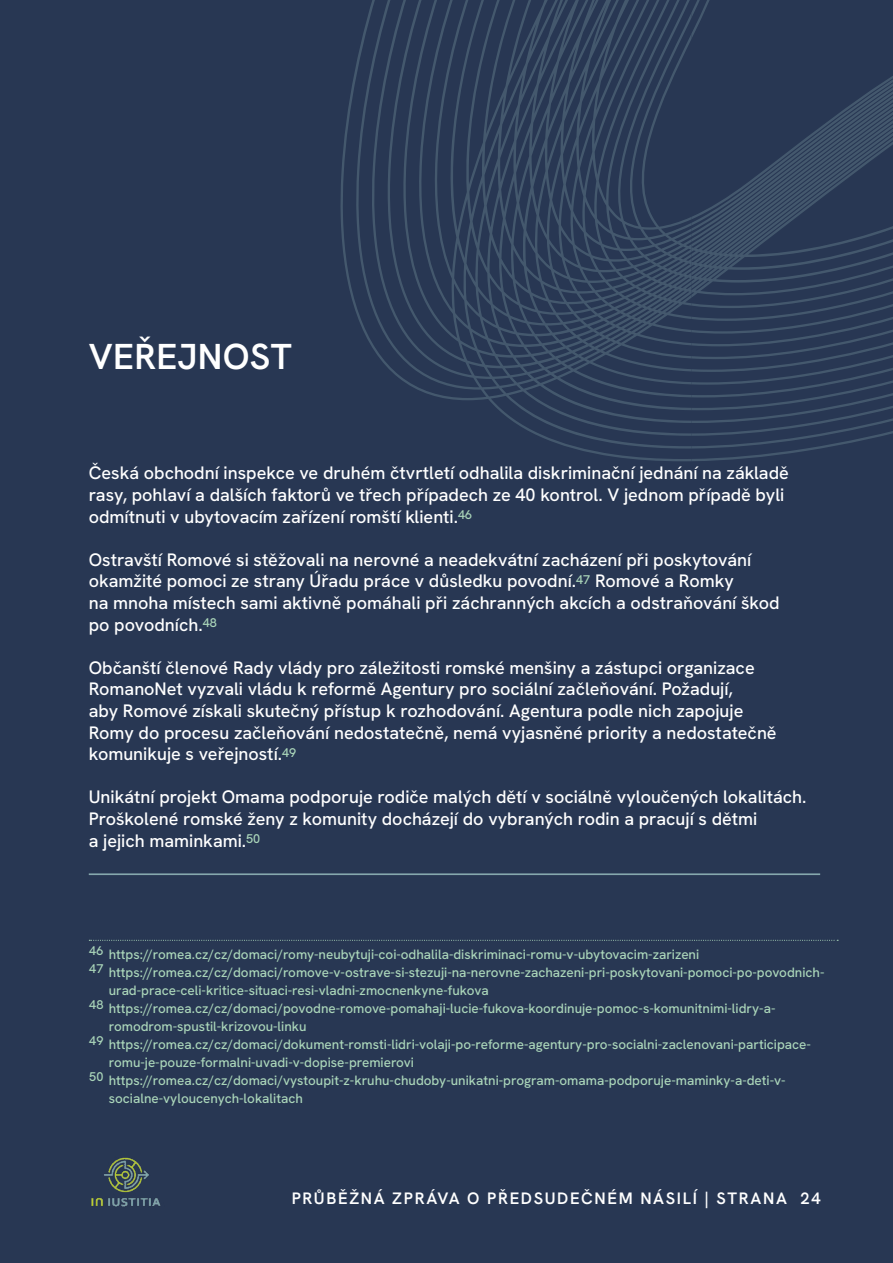
<style>
.page{position:relative;width:893px;height:1263px;background:#283753}
.page>*{position:absolute;margin:0;border:0;box-sizing:border-box;transform-origin:0 0}
.t1{font:600 36px "Hanken Grotesk";letter-spacing:.01em;color:#fff}
.t2{font:500 18px/21.6px "Hanken Grotesk";color:#fff}
.t3{font:600 16.5px "Hanken Grotesk";letter-spacing:.1em;color:#fff}
.t4{font:500 13.5px "Hanken Grotesk";color:#aad5b9}
</style>
<div class="page">
<svg style="left:340px;top:0;width:553px;height:461px"></svg>
<img style="left:91px;top:1157px;width:70px;height:50px">
<svg style="left:89px;top:940px;width:749px;height:1px"></svg>
<hr style="left:89px;top:873px;width:731px;height:2px;background:#86a8ad">
<h1 class="t1" style="left:89px;top:333px;width:205px">VEŘEJNOST</h1>
<p class="t2" style="left:89px;top:462px;width:702px">Česká obchodní inspekce ve druhém čtvrtletí odhalila diskriminační jednání na základě rasy, pohlaví a dalších faktorů ve třech případech ze 40 kontrol. V jednom případě byli odmítnuti v ubytovacím zařízení romští klienti.<sup>46</sup></p>
<p class="t2" style="left:89px;top:548px;width:692px">Ostravští Romové si stěžovali na nerovné a neadekvátní zacházení při poskytování okamžité pomoci ze strany Úřadu práce v důsledku povodní.<sup>47</sup> Romové a Romky<br>na mnoha místech sami aktivně pomáhali při záchranných akcích a odstraňování škod po povodních.<sup>48</sup></p>
<p class="t2" style="left:89px;top:656px;width:689px">Občanští členové Rady vlády pro záležitosti romské menšiny a zástupci organizace RomanoNet vyzvali vládu k reformě Agentury pro sociální začleňování. Požadují,<br>aby Romové získali skutečný přístup k rozhodování. Agentura podle nich zapojuje Romy do procesu začleňování nedostatečně, nemá vyjasněné priority a nedostatečně komunikuje s veřejností.<sup>49</sup></p>
<p class="t2" style="left:89px;top:786px;width:719px">Unikátní projekt Omama podporuje rodiče malých dětí v sociálně vyloučených lokalitách.<br>Proškolené romské ženy z komunity docházejí do vybraných rodin a pracují s dětmi<br>a jejich maminkami.<sup>50</sup></p>
<p class="t4" style="left:89px;top:945px;width:611px"><sup>46</sup> https://romea.cz/cz/domaci/romy-neubytuji-coi-odhalila-diskriminaci-romu-v-ubytovacim-zarizeni</p>
<p class="t4" style="left:89px;top:963px;width:737px"><sup>47</sup> https://romea.cz/cz/domaci/romove-v-ostrave-si-stezuji-na-nerovne-zachazeni-pri-poskytovani-pomoci-po-povodnich-</p>
<p class="t4" style="left:109px;top:981px;width:381px">urad-prace-celi-kritice-situaci-resi-vladni-zmocnenkyne-fukova</p>
<p class="t4" style="left:89px;top:999px;width:688px"><sup>48</sup> https://romea.cz/cz/domaci/povodne-romove-pomahaji-lucie-fukova-koordinuje-pomoc-s-komunitnimi-lidry-a-</p>
<p class="t4" style="left:109px;top:1017px;width:199px">romodrom-spustil-krizovou-linku</p>
<p class="t4" style="left:89px;top:1035px;width:723px"><sup>49</sup> https://romea.cz/cz/domaci/dokument-romsti-lidri-volaji-po-reforme-agentury-pro-socialni-zaclenovani-participace-</p>
<p class="t4" style="left:109px;top:1053px;width:307px">romu-je-pouze-formalni-uvadi-v-dopise-premierovi</p>
<p class="t4" style="left:89px;top:1071px;width:698px"><sup>50</sup> https://romea.cz/cz/domaci/vystoupit-z-kruhu-chudoby-unikatni-program-omama-podporuje-maminky-a-deti-v-</p>
<p class="t4" style="left:109px;top:1089px;width:196px">socialne-vyloucenych-lokalitach</p>
<p class="t3" style="left:292px;top:1187px;width:530px">PRŮBĚŽNÁ ZPRÁVA O PŘEDSUDEČNÉM NÁSILÍ | STRANA 24</p>
</div>
